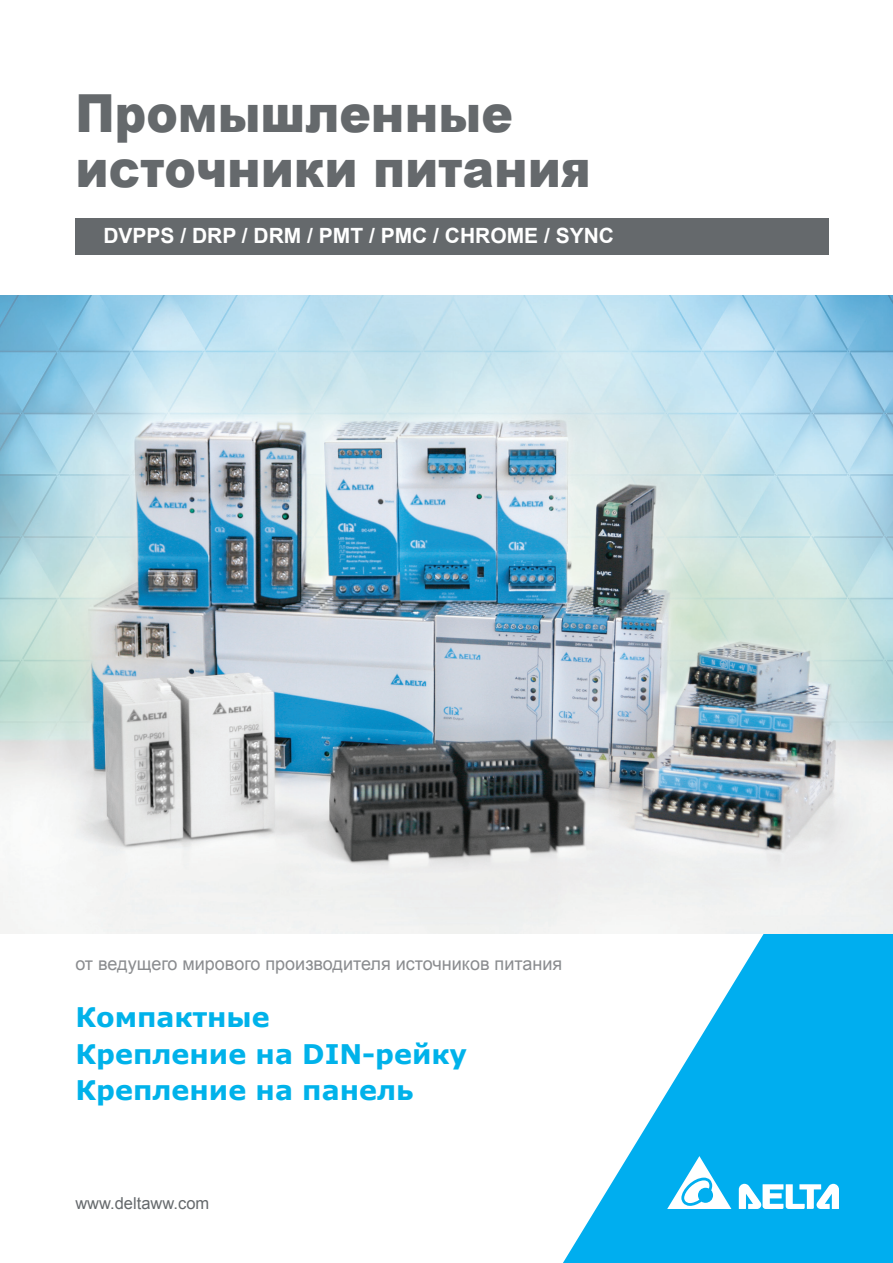
<style>
.page{position:relative;width:893px;height:1263px;background:#fff}
.page>*{position:absolute;margin:0;border:0;box-sizing:border-box;transform-origin:0 0}
.t1{font:900 52.5px/55.5px "Arial";color:#65696c;scale:.9 1}
.t2{font:700 27px/36.6px "Verdana";color:#00b2ea}
.t3{font:700 21px "Arial";color:#fff}
.t4{font:18px "Arial";color:#8a8c8f}
.t5{font:16.5px "Arial";color:#65696c}
</style>
<div class="page">
<svg style="left:563px;top:933px;width:330px;height:330px;fill:#00aeef"></svg>
<svg style="left:739px;top:1184px;width:100px;height:25px"></svg>
<svg style="left:667px;top:1156px;width:64px;height:53px"></svg>
<img style="left:0;top:296px;width:893px;height:637px">
<div style="left:75px;top:218px;width:754px;height:37px;background:#65696c"></div>
<h1 class="t1" style="left:75px;top:84px;width:574px">Промышленные источники питания</h1>
<p class="t3" style="left:103px;top:222px;width:512px">DVPPS / DRP / DRM / PMT / PMC / CHROME / SYNC</p>
<p class="t4" style="left:75px;top:952px;width:488px">от ведущего мирового производителя источников питания</p>
<h2 class="t2" style="left:75px;top:998px;width:393px">Компактные<br>Крепление на DIN-рейку<br>Крепление на панель</h2>
<p class="t5" style="left:75px;top:1193px;width:135px">www.deltaww.com</p>
</div>
